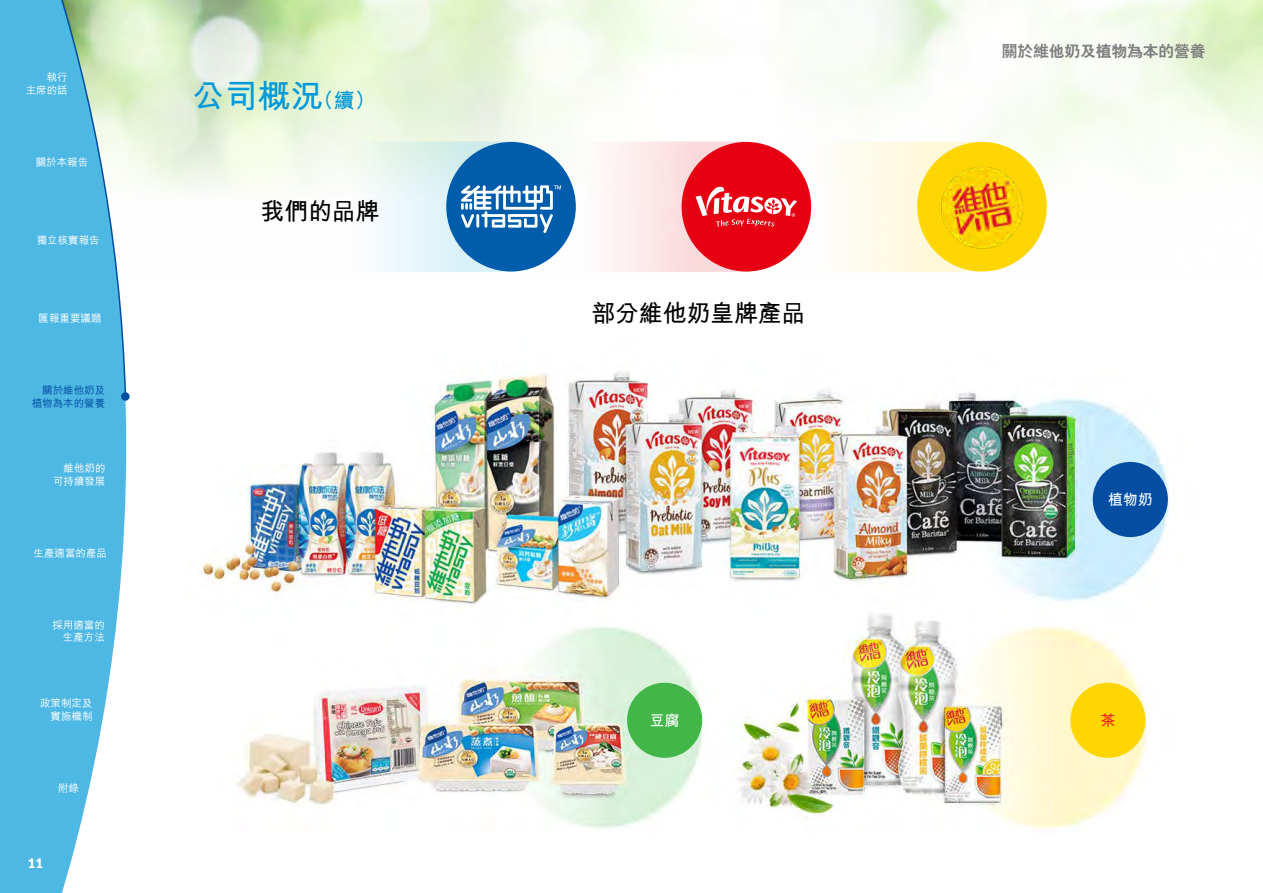
<style>
.page{position:relative;width:1263px;height:893px;background:#fff}
.page>*{position:absolute;margin:0;border:0;box-sizing:border-box;transform-origin:0 0}
.t1{font:700 33px "M Hei HK";color:#0099d9}
.t2{font:700 24px "M Hei HK";letter-spacing:-.01em;color:#000}
.t3{font:800 15.75px "C Hei 2 HK";letter-spacing:-.005em;color:#808080}
.t4{font:700 15px "M Hei HK";color:#fff}
.t5{font:700 15px "M Hei HK";color:#ed1c24}
.t6{font:900 13.2px "Lato";color:#fff}
.t7{font:500 10.5px/12.6px "M Hei HK";color:#fff;text-align:right}
.t8{font:500 10.5px/12.6px "M Hei HK";color:#034ea2;text-align:right}
.s1{font-size:21px}
</style>
<div class="page">
<img style="left:126px;top:0;width:1137px;height:471px">
<img style="left:130px;top:282px;width:1133px;height:547px">
<svg style="left:750px;top:142px;width:232px;height:130px"></svg>
<div style="left:917px;top:142px;width:130px;height:129px;background:#fdd500;border-radius:50%"></div>
<img style="left:935px;top:159px;width:94px;height:95px">
<svg style="left:518px;top:142px;width:232px;height:130px"></svg>
<div style="left:682px;top:142px;width:129px;height:129px;background:#e60012;border-radius:50%"></div>
<svg style="left:695px;top:186px;width:102px;height:41px"></svg>
<svg style="left:127px;top:142px;width:391px;height:130px"></svg>
<div style="left:446px;top:142px;width:130px;height:129px;background:#005dac;border-radius:50%"></div>
<svg style="left:461px;top:185px;width:100px;height:48px"></svg>
<svg style="left:0;top:0;width:126px;height:893px;background:#62c0e7"></svg>
<div style="left:121px;top:392px;width:9px;height:9px;background:#034ea2;border-radius:50%"></div>
<svg style="left:35px;top:0;width:92px;height:401px;background:#70c3dd"></svg>
<div style="left:1070px;top:683px;width:75px;height:75px;background:#fdd500;border-radius:50%"></div>
<div style="left:1093px;top:462px;width:75px;height:75px;background:#034ea2;border-radius:50%"></div>
<div style="left:627px;top:683px;width:75px;height:75px;background:#43b649;border-radius:50%"></div>
<p class="t7" style="left:26px;top:70px;width:43px">執行<br>主席的話</p>
<p class="t7" style="left:36px;top:155px;width:54px">關於本報告</p>
<p class="t7" style="left:37px;top:233px;width:65px">獨立核實報告</p>
<p class="t7" style="left:39px;top:311px;width:64px">匯報重要議題</p>
<p class="t8" style="left:32px;top:383px;width:75px">關於維他奶及植物為本的營養</p>
<p class="t7" style="left:53px;top:461px;width:54px">維他奶的可持續發展</p>
<p class="t7" style="left:34px;top:546px;width:75px">生產適當的產品</p>
<p class="t7" style="left:52px;top:618px;width:54px">採用適當的生產方法</p>
<p class="t7" style="left:40px;top:696px;width:54px">政策制定及實施機制</p>
<p class="t7" style="left:58px;top:781px;width:22px">附錄</p>
<p class="t6" style="left:28px;top:853px;width:17px">11</p>
<h1 class="t1" style="left:191px;top:72px;width:186px">公司概況<span class="s1">（續）</span></h1>
<h2 class="t2" style="left:260px;top:193px;width:121px">我們的品牌</h2>
<h2 class="t2" style="left:591px;top:295px;width:216px">部分維他奶皇牌產品</h2>
<h3 class="t4" style="left:650px;top:710px;width:31px">豆腐</h3>
<h3 class="t3" style="left:1002px;top:40px;width:205px">關於維他奶及植物為本的營養</h3>
<h3 class="t4" style="left:1108px;top:489px;width:46px">植物奶</h3>
<h3 class="t5" style="left:1100px;top:710px;width:16px">茶</h3>
</div>
